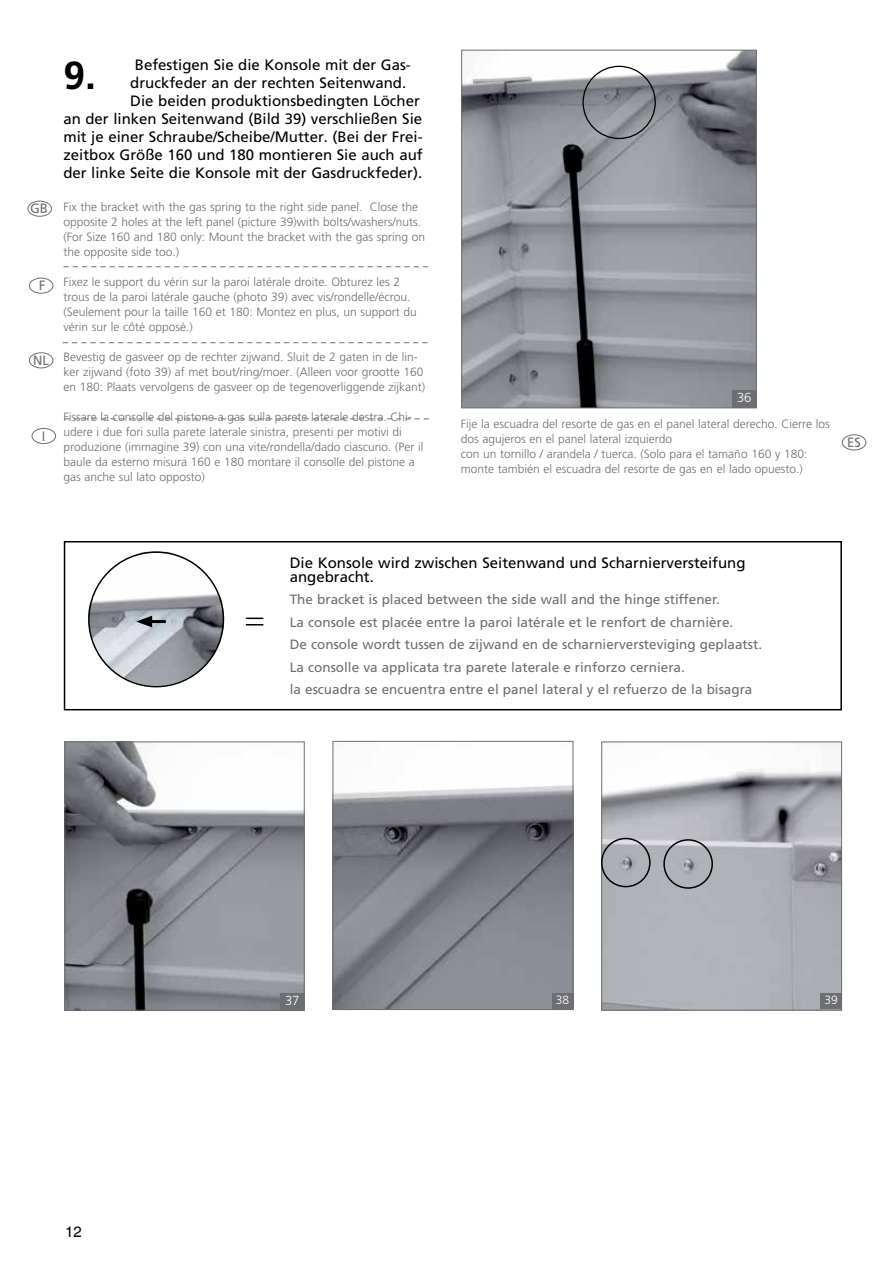
<style>
.page{position:relative;width:893px;height:1263px;background:#fff}
.page>*{position:absolute;margin:0;border:0;box-sizing:border-box;transform-origin:0 0}
.t1{font:700 39px "Frutiger LT Pro";color:#000}
.t2{font:15px/13.5px "Frutiger LT Pro";color:#000}
.t3{font:15px "Helvetica World";color:#000}
.t4{font:13.5px/22.5px "Frutiger LT Pro";color:#6d6e71}
.t5{font:13.5px "Frutiger LT Pro";color:#6d6e71;scale:.95 1}
.t6{font:300 13.05px "Frutiger LT Pro";color:#fff}
.t7{font:300 12px/15px "Frutiger LT Pro";color:#6d6e71}
.t8{font:300 12px "Frutiger LT Pro";color:#fff}
</style>
<div class="page">
<img style="left:67px;top:743px;width:236px;height:265px">
<div style="left:65px;top:741px;width:240px;height:269px;border:1px solid #6d6e71"></div>
<img style="left:335px;top:785px;width:236px;height:223px">
<div style="left:333px;top:741px;width:240px;height:269px;border:1px solid #6d6e71"></div>
<img style="left:603px;top:768px;width:237px;height:240px">
<div style="left:601px;top:741px;width:241px;height:269px;border:1px solid #6d6e71"></div>
<img style="left:463px;top:52px;width:292px;height:354px">
<div style="left:461px;top:50px;width:296px;height:358px;border:1px solid #6d6e71"></div>
<div style="left:281px;top:993px;width:23px;height:17px;background:#6d6e71"></div>
<div style="left:552px;top:993px;width:21px;height:16px;background:#6d6e71"></div>
<div style="left:821px;top:993px;width:21px;height:16px;background:#6d6e71"></div>
<div style="left:733px;top:391px;width:23px;height:17px;background:#6d6e71"></div>
<div style="left:582px;top:66px;width:74px;height:73px;border:1px solid #000;border-radius:50%"></div>
<div style="left:28px;top:201px;width:24px;height:16px;border:1px solid #6d6e71;border-radius:50%"></div>
<div style="left:29px;top:278px;width:24px;height:16px;border:1px solid #6d6e71;border-radius:50%"></div>
<div style="left:29px;top:352px;width:24px;height:16px;border:1px solid #6d6e71;border-radius:50%"></div>
<div style="left:32px;top:428px;width:24px;height:16px;border:1px solid #6d6e71;border-radius:50%"></div>
<div style="left:842px;top:434px;width:24px;height:16px;border:1px solid #6d6e71;border-radius:50%"></div>
<div style="left:64px;top:541px;width:778px;height:169px;border:2px solid #000"></div>
<svg style="left:246px;top:618px;width:17px;height:7px"></svg>
<svg style="left:64px;top:266px;width:364px;height:1px"></svg>
<svg style="left:63px;top:342px;width:364px;height:1px"></svg>
<svg style="left:65px;top:418px;width:364px;height:1px"></svg>
<svg style="left:88px;top:551px;width:136px;height:135px"></svg>
<div style="left:601px;top:838px;width:50px;height:49px;border:2px solid #000;border-radius:50%"></div>
<div style="left:663px;top:839px;width:50px;height:50px;border:2px solid #000;border-radius:50%"></div>
<p class="t4" style="left:30px;top:198px;width:19px">GB</p>
<p class="t4" style="left:39px;top:274px;width:8px">F</p>
<p class="t5" style="left:33px;top:352px;width:18px">NL</p>
<p class="t5" style="left:42px;top:428px;width:5px">I</p>
<p class="t2" style="left:135px;top:58px;width:277px">Befestigen Sie die Konsole mit der Gas-</p>
<p class="t2" style="left:130px;top:76px;width:277px">druckfeder an der rechten Seitenwand.</p>
<p class="t2" style="left:130px;top:94px;width:291px">Die beiden produktionsbedingten Löcher</p>
<p class="t2" style="left:63px;top:112px;width:360px">an der linken Seitenwand (Bild 39) verschließen Sie</p>
<p class="t2" style="left:63px;top:130px;width:361px">mit je einer Schraube/Scheibe/Mutter. (Bei der Frei-</p>
<p class="t2" style="left:63px;top:148px;width:361px">zeitbox Größe 160 und 180 montieren Sie auch auf</p>
<p class="t2" style="left:63px;top:166px;width:360px">der linke Seite die Konsole mit der Gasdruckfeder).</p>
<p class="t7" style="left:63px;top:199px;width:363px">Fix the bracket with the gas spring to the right side panel. Close the opposite 2 holes at the left panel (picture 39)with bolts/washers/nuts. (For Size 160 and 180 only: Mount the bracket with the gas spring on the opposite side too.)</p>
<p class="t7" style="left:63px;top:274px;width:355px">Fixez le support du vérin sur la paroi latérale droite. Obturez les 2 trous de la paroi latérale gauche (photo 39) avec vis/rondelle/écrou. (Seulement pour la taille 160 et 180: Montez en plus, un support du vérin sur le côté opposé.)</p>
<p class="t7" style="left:63px;top:349px;width:363px">Bevestig de gasveer op de rechter zijwand. Sluit de 2 gaten in de lin&shy;ker zijwand (foto 39) af met bout/ring/moer. (Alleen voor grootte 160 en 180: Plaats vervolgens de gasveer op de tegenoverliggende zijkant)</p>
<p class="t7" style="left:63px;top:409px;width:362px">Fissare la consolle del pistone a gas sulla parete laterale destra. Chi&shy;udere i due fori sulla parete laterale sinistra, presenti per motivi di produzione (immagine 39) con una vite/rondella/dado ciascuno. (Per il baule da esterno misura 160 e 180 montare il consolle del pistone a gas anche sul lato opposto)</p>
<h1 class="t1" style="left:63px;top:53px;width:34px">9.</h1>
<p class="t6" style="left:737px;top:390px;width:16px">36</p>
<p class="t7" style="left:461px;top:417px;width:371px">Fije la escuadra del resorte de gas en el panel lateral derecho. Cierre los dos agujeros en el panel lateral izquierdo<br>con un tornillo / arandela / tuerca. (Solo para el tamaño 160 y 180: monte también el escuadra del resorte de gas en el lado opuesto.)</p>
<p class="t5" style="left:847px;top:434px;width:16px">ES</p>
<p class="t2" style="left:290px;top:556px;width:457px">Die Konsole wird zwischen Seitenwand und Scharnierversteifung angebracht.</p>
<p class="t4" style="left:290px;top:588px;width:474px">The bracket is placed between the side wall and the hinge stiffener.<br>La console est placée entre la paroi latérale et le renfort de charnière.<br>De console wordt tussen de zijwand en de scharnierversteviging geplaatst.<br>La consolle va applicata tra parete laterale e rinforzo cerniera.<br>la escuadra se encuentra entre el panel lateral y el refuerzo de la bisagra</p>
<p class="t3" style="left:65px;top:1223px;width:18px">12</p>
<p class="t6" style="left:285px;top:992px;width:16px">37</p>
<p class="t8" style="left:556px;top:993px;width:15px">38</p>
<p class="t8" style="left:825px;top:992px;width:15px">39</p>
</div>
